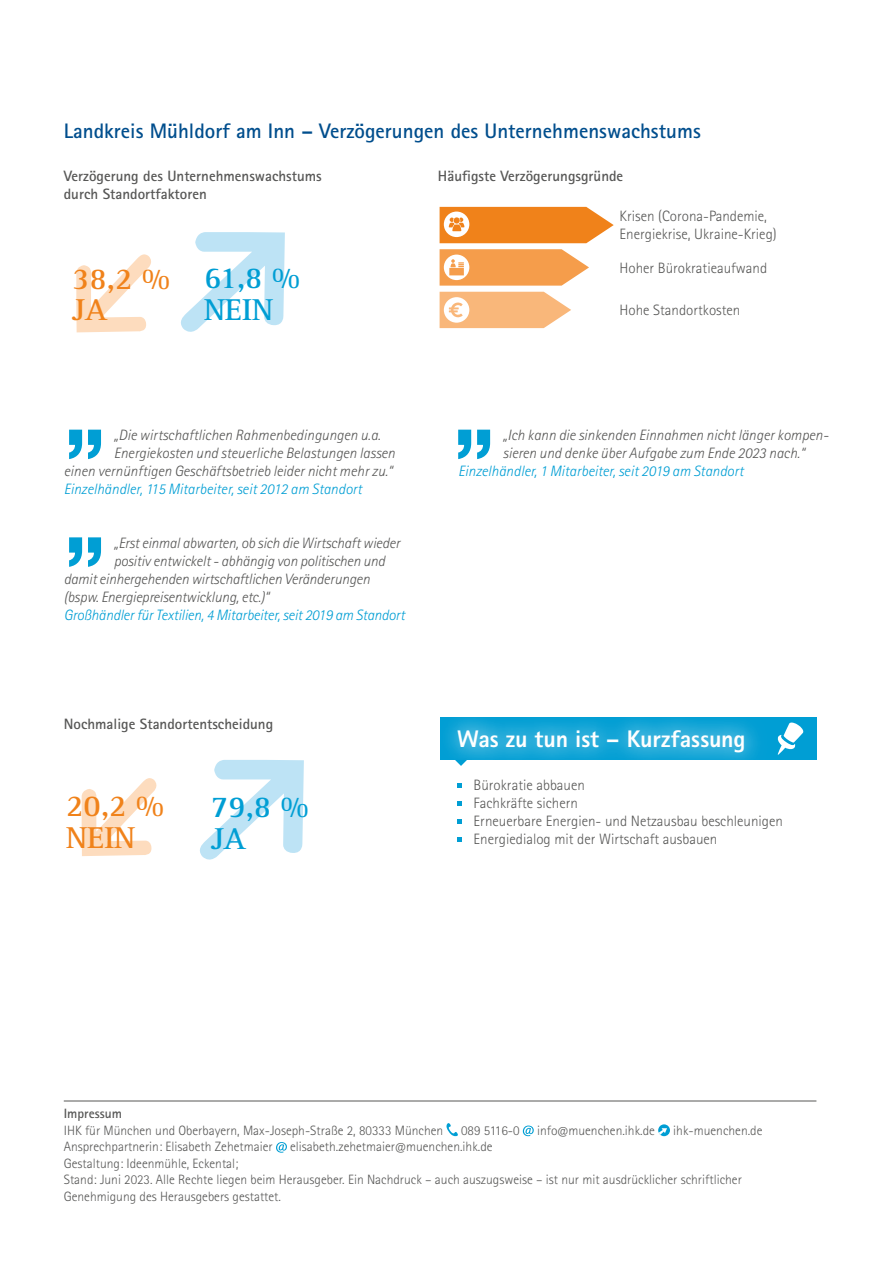
<style>
.page{position:relative;width:893px;height:1263px;background:#fff}
.page>*{position:absolute;margin:0;border:0;box-sizing:border-box;transform-origin:0 0}
.t1{font:700 31.2px/31.5px "Rotis Serif Std";color:#009ed4}
.t2{font:700 31.2px/31.5px "Rotis Serif Std";color:#f0821a}
.t3{font:800 24px "Rotis Sans Serif Std";letter-spacing:-.005em;color:#fff}
.t4{font:700 21px "Rotis Sans Serif Std";color:#004e8d}
.t5{font:italic 300 15px/18px "Rotis Sans Serif Std";color:#575756}
.t6{font:300 15px/18px "Rotis Sans Serif Std";color:#575756}
.t7{font:italic 300 15px "Rotis Sans Serif Std";color:#009ed4}
.t8{font:700 15px/18px "Rotis Sans Serif Std";color:#575756}
.t9{font:300 13.5px/16.5px "Rotis Sans Serif Std";color:#575756}
.t10{font:700 13.5px "Rotis Sans Serif Std";color:#575756}
</style>
<div class="page">
<svg style="left:440px;top:249px;width:149px;height:37px;background:#f6ad69"></svg>
<hr style="left:64px;top:1100px;width:752px;height:1px;background:#575756">
<svg style="left:181px;top:232px;width:104px;height:100px"></svg>
<svg style="left:76px;top:254px;width:75px;height:78px"></svg>
<div style="left:440px;top:717px;width:376px;height:43px;background:#009ed4"></div>
<div style="left:431px;top:703px;width:341px;height:75px;background:#fff"></div>
<div style="left:440px;top:712px;width:323px;height:58px;background:#fff;opacity:.75"></div>
<svg style="left:455px;top:760px;width:12px;height:6px"></svg>
<svg style="left:69px;top:537px;width:32px;height:30px"></svg>
<svg style="left:69px;top:430px;width:32px;height:29px"></svg>
<svg style="left:458px;top:430px;width:32px;height:29px"></svg>
<svg style="left:200px;top:760px;width:104px;height:100px"></svg>
<svg style="left:81px;top:778px;width:76px;height:78px"></svg>
<svg style="left:457px;top:783px;width:5px;height:5px"></svg>
<svg style="left:457px;top:801px;width:5px;height:5px"></svg>
<svg style="left:457px;top:819px;width:5px;height:5px"></svg>
<svg style="left:457px;top:837px;width:5px;height:5px"></svg>
<svg style="left:777px;top:722px;width:26px;height:33px"></svg>
<svg style="left:440px;top:207px;width:174px;height:36px;background:#f29339"></svg>
<svg style="left:440px;top:292px;width:131px;height:36px"></svg>
<svg style="left:446px;top:1123px;width:12px;height:13px"></svg>
<svg style="left:523px;top:1125px;width:11px;height:11px"></svg>
<svg style="left:658px;top:1124px;width:12px;height:12px"></svg>
<svg style="left:659px;top:1128px;width:8px;height:7px"></svg>
<svg style="left:276px;top:1142px;width:11px;height:11px"></svg>
<h3 class="t4" style="left:64px;top:118px;width:638px">Landkreis Mühldorf am Inn – Verzögerungen des Unternehmenswachstums</h3>
<p class="t8" style="left:64px;top:167px;width:260px">Verzögerung des Unternehmenswachstums durch Standortfaktoren</p>
<p class="t8" style="left:438px;top:167px;width:187px">Häufigste Verzögerungsgründe</p>
<h1 class="t2" style="left:72px;top:263px;width:99px">38,2 %<br>JA</h1>
<h1 class="t1" style="left:204px;top:262px;width:97px">61,8 %<br>NEIN</h1>
<p class="t5" style="left:114px;top:426px;width:268px">„Die wirtschaftlichen Rahmenbedingungen u.a.</p>
<p class="t5" style="left:114px;top:444px;width:283px">Energiekosten und steuerliche Belastungen lassen</p>
<p class="t5" style="left:64px;top:462px;width:330px">einen vernünftigen Geschäftsbetrieb leider nicht mehr zu.“</p>
<p class="t7" style="left:64px;top:480px;width:300px">Einzelhändler, 115 Mitarbeiter, seit 2012 am Standort</p>
<p class="t5" style="left:114px;top:534px;width:288px">„Erst einmal abwarten, ob sich die Wirtschaft wieder</p>
<p class="t5" style="left:114px;top:552px;width:273px">positiv entwickelt - abhängig von politischen und</p>
<p class="t5" style="left:64px;top:570px;width:308px">damit einhergehenden wirtschaftlichen Veränderungen</p>
<p class="t5" style="left:64px;top:588px;width:207px">(bspw. Energiepreisentwicklung, etc.)“</p>
<p class="t7" style="left:64px;top:606px;width:343px">Großhändler für Textilien, 4 Mitarbeiter, seit 2019 am Standort</p>
<p class="t8" style="left:64px;top:715px;width:211px">Nochmalige Standortentscheidung</p>
<h1 class="t2" style="left:66px;top:790px;width:99px">20,2 %<br>NEIN</h1>
<h1 class="t1" style="left:211px;top:791px;width:99px">79,8 %<br>JA</h1>
<p class="t6" style="left:620px;top:207px;width:159px">Krisen (Corona-Pandemie,<br>Energiekrise, Ukraine-Krieg)</p>
<p class="t6" style="left:620px;top:259px;width:149px">Hoher Bürokratieaufwand</p>
<p class="t6" style="left:620px;top:301px;width:122px">Hohe Standortkosten</p>
<p class="t5" style="left:503px;top:426px;width:327px">„Ich kann die sinkenden Einnahmen nicht länger kompen&shy;sieren und denke über Aufgabe zum Ende 2023 nach.“</p>
<p class="t7" style="left:458px;top:462px;width:287px">Einzelhändler, 1 Mitarbeiter, seit 2019 am Standort</p>
<h2 class="t3" style="left:457px;top:724px;width:290px">Was zu tun ist – Kurzfassung</h2>
<p class="t6" style="left:474px;top:776px;width:311px">Bürokratie abbauen<br>Fachkräfte sichern<br>Erneuerbare Energien- und Netzausbau beschleunigen Energiedialog mit der Wirtschaft ausbauen</p>
<p class="t10" style="left:64px;top:1105px;width:60px">Impressum</p>
<p class="t9" style="left:64px;top:1122px;width:381px">IHK für München und Oberbayern, Max-Joseph-Straße 2, 80333 München</p>
<p class="t9" style="left:461px;top:1122px;width:60px">089 5116-0</p>
<p class="t9" style="left:537px;top:1122px;width:119px">info@muenchen.ihk.de</p>
<p class="t9" style="left:673px;top:1122px;width:91px">ihk-muenchen.de</p>
<p class="t9" style="left:64px;top:1138px;width:210px">Ansprechpartnerin: Elisabeth Zehetmaier</p>
<p class="t9" style="left:290px;top:1138px;width:204px">elisabeth.zehetmaier@muenchen.ihk.de</p>
<p class="t9" style="left:64px;top:1155px;width:680px">Gestaltung: Ideenmühle, Eckental;<br>Stand: Juni 2023. Alle Rechte liegen beim Herausgeber. Ein Nachdruck – auch auszugsweise – ist nur mit ausdrücklicher schriftlicher<br>Genehmigung des Herausgebers gestattet.</p>
</div>
